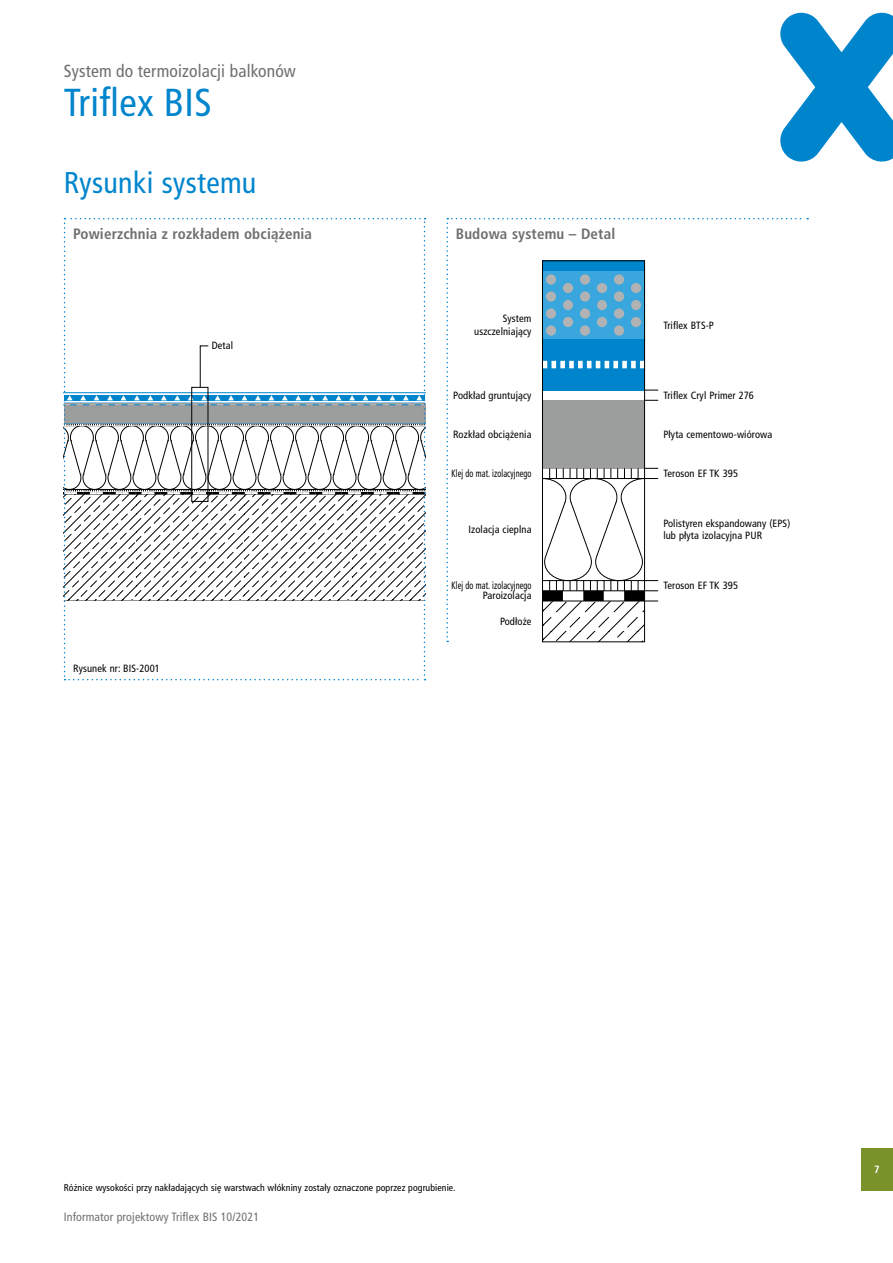
<style>
.page{position:relative;width:893px;height:1263px;background:#fff}
.page>*{position:absolute;margin:0;border:0;box-sizing:border-box;transform-origin:0 0}
.t1{font:condensed 39px "Frutiger LT Pro";letter-spacing:.01em;color:#0085cd}
.t2{font:condensed 30px "Frutiger LT Pro";letter-spacing:.01em;color:#0085cd}
.t3{font:condensed 17.55px "Frutiger LT Pro";letter-spacing:.01em;color:#6f6f6e}
.t4{font:700 condensed 15px "Frutiger LT Pro";letter-spacing:.01em;color:#6f6f6e}
.t5{font:condensed 12px "Frutiger LT Pro";letter-spacing:.01em;color:#6f6f6e}
.t6{font:condensed 10.5px/12.8px "Frutiger LT Pro";letter-spacing:.01em;color:#000;text-align:right}
.t7{font:condensed 10.5px "Frutiger LT Pro";letter-spacing:.01em;color:#000;scale:.78 1}
.t8{font:700 condensed 10.5px "Frutiger LT Pro";color:#fff}
.t9{font:condensed 9.75px "Frutiger LT Pro";letter-spacing:.01em;color:#000}
</style>
<div class="page">
<div style="left:861px;top:1148px;width:32px;height:43px;background:#799229"></div>
<svg style="left:780px;top:13px;width:113px;height:149px"></svg>
<svg style="left:64px;top:218px;width:361px;height:462px"></svg>
<svg style="left:446px;top:218px;width:362px;height:424px"></svg>
<h3 class="t3" style="left:64px;top:61px;width:234px">System do termoizolacji balkonów</h3>
<h1 class="t1" style="left:64px;top:80px;width:149px">Triflex BIS</h1>
<h2 class="t2" style="left:64px;top:165px;width:194px">Rysunki systemu</h2>
<h3 class="t4" style="left:73px;top:224px;width:240px">Powierzchnia z rozkładem obciążenia</h3>
<p class="t6" style="left:212px;top:339px;width:23px">Detal</p>
<p class="t6" style="left:73px;top:662px;width:88px">Rysunek nr: BIS-2001</p>
<h3 class="t4" style="left:456px;top:224px;width:161px">Budowa systemu – Detal</h3>
<p class="t6" style="left:474px;top:312px;width:59px">System uszczelniający</p>
<p class="t6" style="left:663px;top:319px;width:52px">Triflex BTS-P</p>
<p class="t6" style="left:453px;top:389px;width:80px">Podkład gruntujący</p>
<p class="t6" style="left:663px;top:389px;width:92px">Triflex Cryl Primer 276</p>
<p class="t6" style="left:453px;top:428px;width:80px">Rozkład obciążenia</p>
<p class="t6" style="left:663px;top:428px;width:110px">Płyta cementowo-wiórowa</p>
<p class="t7" style="left:451px;top:467px;width:104px">Klej do mat. izolacyjnego</p>
<p class="t6" style="left:663px;top:467px;width:76px">Teroson EF TK 395</p>
<p class="t6" style="left:469px;top:523px;width:64px">Izolacja cieplna</p>
<p class="t6" style="left:663px;top:517px;width:128px;text-align:left">Polistyren ekspandowany (EPS) lub płyta izolacyjna PUR</p>
<p class="t7" style="left:451px;top:579px;width:104px">Klej do mat. izolacyjnego</p>
<p class="t6" style="left:663px;top:579px;width:76px">Teroson EF TK 395</p>
<p class="t6" style="left:483px;top:589px;width:50px">Paroizolacja</p>
<p class="t6" style="left:500px;top:615px;width:33px">Podłoże</p>
<p class="t9" style="left:64px;top:1181px;width:393px">Różnice wysokości przy nakładających się warstwach włókniny zostały oznaczone poprzez pogrubienie.</p>
<p class="t5" style="left:64px;top:1210px;width:197px">Informator projektowy Triflex BIS 10/2021</p>
<p class="t8" style="left:874px;top:1163px;width:7px">7</p>
</div>
